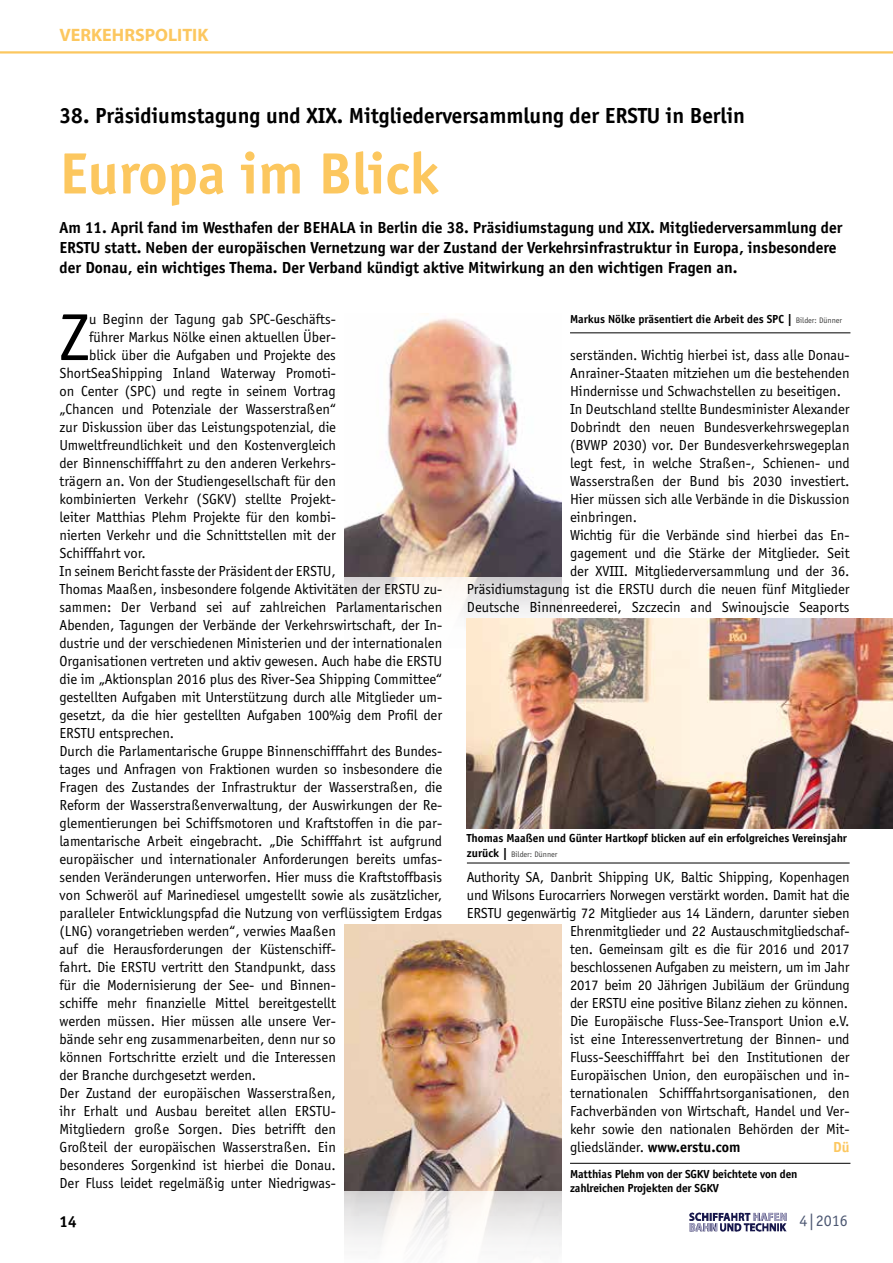
<style>
.page{position:relative;width:893px;height:1263px;background:#fff}
.page>*{position:absolute;margin:0;border:0;box-sizing:border-box;transform-origin:0 0}
.t1{font:68.4px "Officina Sans";color:#000}
.t2{font:700 60px "Officina Sans";color:#fcc75f}
.t3{font:700 22.5px "Officina Sans";color:#000}
.t4{font:700 18px "Myriad";color:#fcc75f}
.t5{font:700 16.5px/19.8px "Officina Sans";color:#000}
.t6{font:16.5px "Officina Sans";color:#4d5873}
.t7{font:15px "Officina Sans";color:#000}
.t8{font:700 15px "Officina Sans";color:#fcc75f}
.t9{font:700 12px/14.4px "Officina Sans";color:#000}
.t10{font:8.25px "Officina Sans";color:#3c3c3b}
.s1{font-weight:400;font-size:8.25px;color:#3c3c3b}
.s2{font-weight:700;font-size:12px;color:#000}
.s3{font-weight:700}
</style>
<div class="page">
<img style="left:689px;top:1212px;width:98px;height:20px">
<img style="left:752px;top:1212px;width:35px;height:10px">
<img style="left:689px;top:1222px;width:30px;height:10px">
<hr style="left:0;top:51px;width:893px;height:3px;background:#fcc75f">
<hr style="left:570px;top:333px;width:280px;height:1px;background:#000">
<img style="left:344px;top:576px;width:217px;height:139px">
<img style="left:344px;top:318px;width:217px;height:258px">
<img style="left:344px;top:924px;width:217px;height:323px">
<img style="left:344px;top:925px;width:217px;height:266px">
<hr style="left:570px;top:1163px;width:280px;height:1px;background:#000">
<hr style="left:467px;top:863px;width:383px;height:1px;background:#000">
<img style="left:467px;top:618px;width:426px;height:210px">
<p class="t4" style="left:60px;top:26px;width:150px">VERKEHRSPOLITIK</p>
<h3 class="t3" style="left:60px;top:102px;width:687px">38. Präsidiumstagung und XIX. Mitgliederversammlung der ERSTU in Berlin</h3>
<h2 class="t2" style="left:60px;top:137px;width:380px">Europa im Blick</h2>
<p class="t5" style="left:60px;top:218px;width:784px">Am 11. April fand im Westhafen der BEHALA in Berlin die 38. Präsidiumstagung und XIX. Mitgliederversammlung der<br>ERSTU statt. Neben der europäischen Vernetzung war der Zustand der Verkehrsinfrastruktur in Europa, insbesondere der Donau, ein wichtiges Thema. Der Verband kündigt aktive Mitwirkung an den wichtigen Fragen an.</p>
<h1 class="t1" style="left:60px;top:299px;width:31px">Z</h1>
<p class="t7" style="left:89px;top:311px;width:248px">u Beginn der Tagung gab SPC-Geschäfts-</p>
<p class="t7" style="left:89px;top:329px;width:248px">führer Markus Nölke einen aktuellen Über-</p>
<p class="t7" style="left:89px;top:347px;width:248px">blick über die Aufgaben und Projekte des</p>
<p class="t7" style="left:60px;top:365px;width:278px">ShortSeaShipping Inland Waterway Promoti-</p>
<p class="t7" style="left:60px;top:383px;width:278px">on Center (SPC) und regte in seinem Vortrag</p>
<p class="t7" style="left:60px;top:401px;width:278px">„Chancen und Potenziale der Wasserstraßen“</p>
<p class="t7" style="left:60px;top:419px;width:278px">zur Diskussion über das Leistungspotenzial, die</p>
<p class="t7" style="left:60px;top:437px;width:278px">Umweltfreundlichkeit und den Kostenvergleich</p>
<p class="t7" style="left:60px;top:455px;width:278px">der Binnenschifffahrt zu den anderen Verkehrs-</p>
<p class="t7" style="left:60px;top:473px;width:278px">trägern an. Von der Studiengesellschaft für den</p>
<p class="t7" style="left:60px;top:491px;width:278px">kombinierten Verkehr (SGKV) stellte Projekt-</p>
<p class="t7" style="left:60px;top:509px;width:278px">leiter Matthias Plehm Projekte für den kombi-</p>
<p class="t7" style="left:60px;top:527px;width:278px">nierten Verkehr und die Schnittstellen mit der</p>
<p class="t7" style="left:60px;top:545px;width:86px">Schifffahrt vor.</p>
<p class="t7" style="left:60px;top:563px;width:278px">In seinem Bericht fasste der Präsident der ERSTU,</p>
<p class="t7" style="left:60px;top:581px;width:384px">Thomas Maaßen, insbesondere folgende Aktivitäten der ERSTU zu-</p>
<p class="t7" style="left:60px;top:599px;width:384px">sammen: Der Verband sei auf zahlreichen Parlamentarischen</p>
<p class="t7" style="left:60px;top:617px;width:384px">Abenden, Tagungen der Verbände der Verkehrswirtschaft, der In-</p>
<p class="t7" style="left:60px;top:635px;width:384px">dustrie und der verschiedenen Ministerien und der internationalen</p>
<p class="t7" style="left:60px;top:653px;width:384px">Organisationen vertreten und aktiv gewesen. Auch habe die ERSTU</p>
<p class="t7" style="left:60px;top:671px;width:384px">die im „Aktionsplan 2016 plus des River-Sea Shipping Committee“</p>
<p class="t7" style="left:60px;top:689px;width:384px">gestellten Aufgaben mit Unterstützung durch alle Mitglieder um-</p>
<p class="t7" style="left:60px;top:707px;width:384px">gesetzt, da die hier gestellten Aufgaben 100%ig dem Profil der</p>
<p class="t7" style="left:60px;top:725px;width:114px">ERSTU entsprechen.</p>
<p class="t7" style="left:60px;top:743px;width:384px">Durch die Parlamentarische Gruppe Binnenschifffahrt des Bundes-</p>
<p class="t7" style="left:60px;top:761px;width:384px">tages und Anfragen von Fraktionen wurden so insbesondere die</p>
<p class="t7" style="left:60px;top:779px;width:384px">Fragen des Zustandes der Infrastruktur der Wasserstraßen, die</p>
<p class="t7" style="left:60px;top:797px;width:384px">Reform der Wasserstraßenverwaltung, der Auswirkungen der Re-</p>
<p class="t7" style="left:60px;top:815px;width:384px">glementierungen bei Schiffsmotoren und Kraftstoffen in die par-</p>
<p class="t7" style="left:60px;top:833px;width:384px">lamentarische Arbeit eingebracht. „Die Schifffahrt ist aufgrund</p>
<p class="t7" style="left:60px;top:851px;width:384px">europäischer und internationaler Anforderungen bereits umfas-</p>
<p class="t7" style="left:60px;top:869px;width:384px">senden Veränderungen unterworfen. Hier muss die Kraftstoffbasis</p>
<p class="t7" style="left:60px;top:887px;width:384px">von Schweröl auf Marinediesel umgestellt sowie als zusätzlicher,</p>
<p class="t7" style="left:60px;top:905px;width:384px">paralleler Entwicklungspfad die Nutzung von verflüssigtem Erdgas</p>
<p class="t7" style="left:60px;top:923px;width:278px">(LNG) vorangetrieben werden“, verwies Maaßen</p>
<p class="t7" style="left:60px;top:941px;width:278px">auf die Herausforderungen der Küstenschiff-</p>
<p class="t7" style="left:60px;top:959px;width:278px">fahrt. Die ERSTU vertritt den Standpunkt, dass</p>
<p class="t7" style="left:60px;top:977px;width:278px">für die Modernisierung der See- und Binnen-</p>
<p class="t7" style="left:60px;top:995px;width:278px">schiffe mehr finanzielle Mittel bereitgestellt</p>
<p class="t7" style="left:60px;top:1013px;width:278px">werden müssen. Hier müssen alle unsere Ver-</p>
<p class="t7" style="left:60px;top:1031px;width:278px">bände sehr eng zusammenarbeiten, denn nur so</p>
<p class="t7" style="left:60px;top:1049px;width:278px">können Fortschritte erzielt und die Interessen</p>
<p class="t7" style="left:60px;top:1067px;width:196px">der Branche durchgesetzt werden.</p>
<p class="t7" style="left:60px;top:1085px;width:278px">Der Zustand der europäischen Wasserstraßen,</p>
<p class="t7" style="left:60px;top:1103px;width:278px">ihr Erhalt und Ausbau bereitet allen ERSTU-</p>
<p class="t7" style="left:60px;top:1121px;width:278px">Mitgliedern große Sorgen. Dies betrifft den</p>
<p class="t7" style="left:60px;top:1139px;width:278px">Großteil der europäischen Wasserstraßen. Ein</p>
<p class="t7" style="left:60px;top:1157px;width:276px">besonderes Sorgenkind ist hierbei die Donau.</p>
<p class="t7" style="left:60px;top:1175px;width:278px">Der Fluss leidet regelmäßig unter Niedrigwas-</p>
<p class="t9" style="left:570px;top:311px;width:274px">Markus Nölke präsentiert die Arbeit des SPC | <span class="s1">Bilder: Dünner</span></p>
<p class="t7" style="left:570px;top:347px;width:281px">serständen. Wichtig hierbei ist, dass alle Donau-</p>
<p class="t7" style="left:570px;top:365px;width:281px">Anrainer-Staaten mitziehen um die bestehenden</p>
<p class="t7" style="left:570px;top:383px;width:270px">Hindernisse und Schwachstellen zu beseitigen.</p>
<p class="t7" style="left:570px;top:401px;width:281px">In Deutschland stellte Bundesminister Alexander</p>
<p class="t7" style="left:570px;top:419px;width:281px">Dobrindt den neuen Bundesverkehrswegeplan</p>
<p class="t7" style="left:570px;top:437px;width:281px">(BVWP 2030) vor. Der Bundesverkehrswegeplan</p>
<p class="t7" style="left:570px;top:455px;width:281px">legt fest, in welche Straßen-, Schienen- und</p>
<p class="t7" style="left:570px;top:473px;width:279px">Wasserstraßen der Bund bis 2030 investiert.</p>
<p class="t7" style="left:570px;top:491px;width:281px">Hier müssen sich alle Verbände in die Diskussion</p>
<p class="t7" style="left:570px;top:509px;width:66px">einbringen.</p>
<p class="t7" style="left:570px;top:527px;width:281px">Wichtig für die Verbände sind hierbei das En-</p>
<p class="t7" style="left:570px;top:545px;width:281px">gagement und die Stärke der Mitglieder. Seit</p>
<p class="t7" style="left:570px;top:563px;width:279px">der XVIII. Mitgliederversammlung und der 36.</p>
<p class="t7" style="left:467px;top:581px;width:384px">Präsidiumstagung ist die ERSTU durch die neuen fünf Mitglieder</p>
<p class="t7" style="left:467px;top:599px;width:384px">Deutsche Binnenreederei, Szczecin and Swinoujscie Seaports</p>
<p class="t9" style="left:467px;top:831px;width:382px">Thomas Maaßen und Günter Hartkopf blicken auf ein erfolgreiches Vereinsjahr</p>
<p class="t10" style="left:467px;top:849px;width:92px"><span class="s2">zurück |</span> Bilder: Dünner</p>
<p class="t7" style="left:467px;top:869px;width:384px">Authority SA, Danbrit Shipping UK, Baltic Shipping, Kopenhagen</p>
<p class="t7" style="left:467px;top:887px;width:384px">und Wilsons Eurocarriers Norwegen verstärkt worden. Damit hat die</p>
<p class="t7" style="left:467px;top:905px;width:384px">ERSTU gegenwärtig 72 Mitglieder aus 14 Ländern, darunter sieben</p>
<p class="t7" style="left:570px;top:923px;width:281px">Ehrenmitglieder und 22 Austauschmitgliedschaf-</p>
<p class="t7" style="left:570px;top:941px;width:281px">ten. Gemeinsam gilt es die für 2016 und 2017</p>
<p class="t7" style="left:570px;top:959px;width:281px">beschlossenen Aufgaben zu meistern, um im Jahr</p>
<p class="t7" style="left:570px;top:977px;width:281px">2017 beim 20 Jährigen Jubiläum der Gründung</p>
<p class="t7" style="left:570px;top:995px;width:277px">der ERSTU eine positive Bilanz ziehen zu können.</p>
<p class="t7" style="left:570px;top:1013px;width:279px">Die Europäische Fluss-See-Transport Union e.V.</p>
<p class="t7" style="left:570px;top:1031px;width:281px">ist eine Interessenvertretung der Binnen- und</p>
<p class="t7" style="left:570px;top:1049px;width:281px">Fluss-Seeschifffahrt bei den Institutionen der</p>
<p class="t7" style="left:570px;top:1067px;width:281px">Europäischen Union, den europäischen und in-</p>
<p class="t7" style="left:570px;top:1085px;width:281px">ternationalen Schifffahrtsorganisationen, den</p>
<p class="t7" style="left:570px;top:1103px;width:281px">Fachverbänden von Wirtschaft, Handel und Ver-</p>
<p class="t7" style="left:570px;top:1121px;width:281px">kehr sowie den nationalen Behörden der Mit-</p>
<p class="t7" style="left:570px;top:1139px;width:172px">gliedsländer. <span class="s3">www.erstu.com</span></p>
<p class="t8" style="left:833px;top:1138px;width:18px">Dü</p>
<p class="t9" style="left:570px;top:1166px;width:229px">Matthias Plehm von der SGKV beichtete von den zahlreichen Projekten der SGKV</p>
<p class="t5" style="left:60px;top:1211px;width:19px">14</p>
<p class="t6" style="left:799px;top:1212px;width:50px">4|2016</p>
</div>
